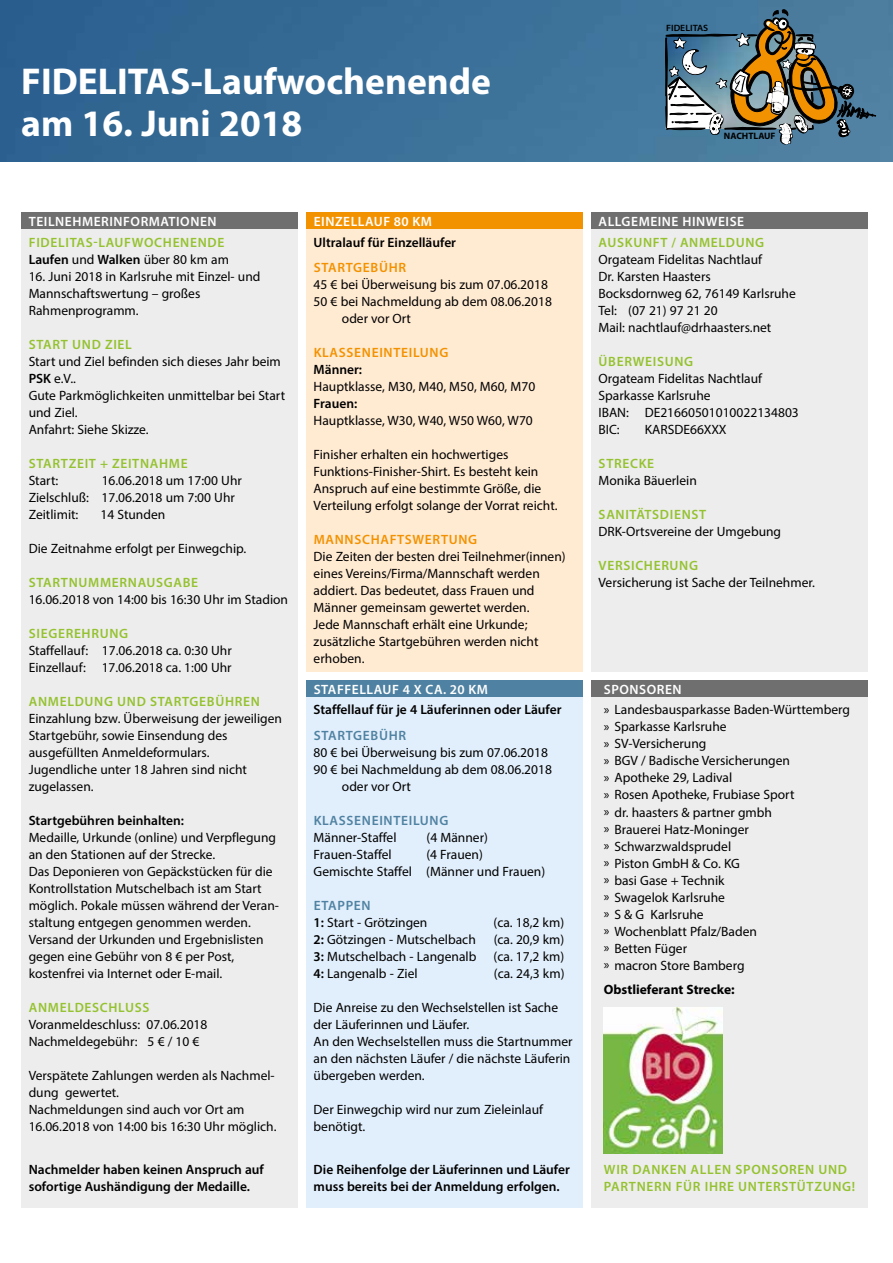
<style>
.page{position:relative;width:893px;height:1263px;background:#fff}
.page>*{position:absolute;margin:0;border:0;box-sizing:border-box;transform-origin:0 0}
.t1{font:700 37.5px/42.5px "Myriad Pro";color:#fff}
.t2{font:13.5px/17px "Myriad Pro";color:#000}
.t3{font:600 13.5px/17px "Myriad Pro";letter-spacing:.05em;color:#95c230}
.t4{font:600 13.5px/17px "Myriad Pro";color:#000}
.t5{font:600 13.5px "Myriad Pro";letter-spacing:.04em;color:#fff}
.t6{font:600 13.5px "Myriad Pro";letter-spacing:.05em;color:#f39200}
.t7{font:600 13.5px "Myriad Pro";letter-spacing:.05em;color:#4f82a2}
.t8{font:700 13.5px "Myriad Pro";color:#000}
.t9{font:700 9.3px "Myriad Pro";color:#000}
.t10{font:600 9.15px "Myriad Pro";color:#000;scale:1.06 1}
.s1{color:#000}
.s2{font-weight:400;color:#000}
.s3{font-weight:600}
.s4{font-weight:600;color:#4f82a2}
</style>
<div class="page">
<div style="left:306px;top:680px;width:277px;height:17px;background:#4f82a2"></div>
<div style="left:591px;top:680px;width:276px;height:17px;background:#706f6f"></div>
<div style="left:591px;top:213px;width:276px;height:17px;background:#706f6f"></div>
<div style="left:306px;top:213px;width:277px;height:17px;background:#f39200"></div>
<div style="left:21px;top:213px;width:277px;height:17px;background:#706f6f"></div>
<img style="left:0;top:0;width:893px;height:162px">
<svg style="left:665px;top:9px;width:211px;height:135px;background:#677b7f"></svg>
<div style="left:21px;top:230px;width:277px;height:978px;background:#ededed"></div>
<div style="left:306px;top:230px;width:277px;height:442px;background:#ffead2"></div>
<div style="left:306px;top:697px;width:277px;height:511px;background:#e1eefb"></div>
<div style="left:591px;top:230px;width:276px;height:442px;background:#ededed"></div>
<div style="left:591px;top:697px;width:276px;height:511px;background:#ededed"></div>
<img style="left:604px;top:1008px;width:119px;height:146px">
<h1 class="t1" style="left:21px;top:58px;width:471px">FIDELITAS-Laufwochenende am 16. Juni 2018</h1>
<p class="t10" style="left:666px;top:22px;width:41px">FIDELITAS</p>
<p class="t9" style="left:724px;top:130px;width:53px">NACHTLAUF</p>
<p class="t5" style="left:29px;top:213px;width:189px">TEILNEHMERINFORMATIONEN</p>
<p class="t3" style="left:29px;top:233px;width:202px">FIDELITAS-LAUFWOCHENENDE<br><span class="s1">Laufen</span> <span class="s2">und</span> <span class="s1">Walken</span> <span class="s2">über 80 km am</span></p>
<p class="t2" style="left:29px;top:267px;width:233px">16. Juni 2018 in Karlsruhe mit Einzel- und<br>Mannschaftswertung – großes<br>Rahmenprogramm.</p>
<p class="t3" style="left:29px;top:335px;width:105px">START UND ZIEL</p>
<p class="t2" style="left:29px;top:352px;width:258px">Start und Ziel befinden sich dieses Jahr beim<br><span class="s3">PSK</span> e.V..<br>Gute Parkmöglichkeiten unmittelbar bei Start und Ziel.<br>Anfahrt: Siehe Skizze.</p>
<p class="t3" style="left:29px;top:454px;width:160px">STARTZEIT + ZEITNAHME</p>
<p class="t2" style="left:29px;top:472px;width:31px">Start:</p>
<p class="t2" style="left:29px;top:472px;width:215px;text-indent:73px">16.06.2018 um 17:00 Uhr<br>Zielschluß: 17.06.2018 um 7:00 Uhr<br>Zeitlimit:</p>
<p class="t2" style="left:100px;top:506px;width:66px">14 Stunden</p>
<p class="t2" style="left:29px;top:540px;width:219px">Die Zeitnahme erfolgt per Einwegchip.</p>
<p class="t3" style="left:29px;top:573px;width:171px">STARTNUMMERNAUSGABE</p>
<p class="t2" style="left:29px;top:591px;width:261px">16.06.2018 von 14:00 bis 16:30 Uhr im Stadion</p>
<p class="t3" style="left:29px;top:624px;width:101px">SIEGEREHRUNG</p>
<p class="t2" style="left:29px;top:642px;width:205px">Staffellauf: 17.06.2018 ca. 0:30 Uhr<br>Einzellauf: 17.06.2018 ca. 1:00 Uhr</p>
<p class="t3" style="left:29px;top:692px;width:233px">ANMELDUNG UND STARTGEBÜHREN</p>
<p class="t2" style="left:29px;top:710px;width:255px">Einzahlung bzw. Überweisung der jeweiligen Startgebühr, sowie Einsendung des ausgefüllten Anmeldeformulars.<br>Jugendliche unter 18 Jahren sind nicht zugelassen.</p>
<p class="t4" style="left:29px;top:812px;width:157px">Startgebühren beinhalten:</p>
<p class="t2" style="left:29px;top:829px;width:252px">Medaille, Urkunde (online) und Verpflegung an den Stationen auf der Strecke.<br>Das Deponieren von Gepäckstücken für die Kontrollstation Mutschelbach ist am Start möglich. Pokale müssen während der Veran&shy;staltung entgegen genommen werden.<br>Versand der Urkunden und Ergebnislisten gegen eine Gebühr von 8 € per Post, kostenfrei via Internet oder E-mail.</p>
<p class="t3" style="left:29px;top:999px;width:122px">ANMELDESCHLUSS</p>
<p class="t2" style="left:29px;top:1016px;width:180px">Voranmeldeschluss: 07.06.2018<br>Nachmeldegebühr: 5 € / 10 €</p>
<p class="t2" style="left:29px;top:1067px;width:249px">Verspätete Zahlungen werden als Nachmel&shy;dung gewertet.<br>Nachmeldungen sind auch vor Ort am 16.06.2018 von 14:00 bis 16:30 Uhr möglich.</p>
<p class="t4" style="left:29px;top:1160px;width:237px">Nachmelder haben keinen Anspruch auf sofortige Aushändigung der Medaille.</p>
<p class="t5" style="left:314px;top:213px;width:120px">EINZELLAUF 80 KM</p>
<p class="t4" style="left:314px;top:233px;width:144px">Ultralauf für Einzelläufer</p>
<p class="t6" style="left:314px;top:259px;width:94px">STARTGEBÜHR</p>
<p class="t2" style="left:314px;top:276px;width:236px">45 € bei Überweisung bis zum 07.06.2018</p>
<p class="t2" style="left:314px;top:293px;width:240px">50 € bei Nachmeldung ab dem 08.06.2018</p>
<p class="t2" style="left:342px;top:310px;width:71px">oder vor Ort</p>
<p class="t6" style="left:314px;top:344px;width:136px">KLASSENEINTEILUNG</p>
<p class="t4" style="left:314px;top:361px;width:50px">Männer:</p>
<p class="t2" style="left:314px;top:378px;width:223px">Hauptklasse, M30, M40, M50, M60, M70</p>
<p class="t4" style="left:314px;top:395px;width:45px">Frauen:</p>
<p class="t2" style="left:314px;top:412px;width:221px">Hauptklasse, W30, W40, W50 W60, W70</p>
<p class="t2" style="left:314px;top:446px;width:245px">Finisher erhalten ein hochwertiges Funktions-Finisher-Shirt. Es besteht kein Anspruch auf eine bestimmte Größe, die Verteilung erfolgt solange der Vorrat reicht.</p>
<p class="t6" style="left:314px;top:531px;width:165px">MANNSCHAFTSWERTUNG</p>
<p class="t2" style="left:314px;top:548px;width:254px">Die Zeiten der besten drei Teilnehmer(innen) eines Vereins/Firma/Mannschaft werden addiert. Das bedeutet, dass Frauen und Männer gemeinsam gewertet werden.<br>Jede Mannschaft erhält eine Urkunde; zusätzliche Startgebühren werden nicht erhoben.</p>
<p class="t5" style="left:314px;top:680px;width:176px">STAFFELLAUF 4 X CA. 20 KM</p>
<p class="t4" style="left:314px;top:701px;width:249px">Staffellauf für je 4 Läuferinnen oder Läufer</p>
<p class="t7" style="left:314px;top:727px;width:94px">STARTGEBÜHR</p>
<p class="t2" style="left:314px;top:744px;width:236px">80 € bei Überweisung bis zum 07.06.2018</p>
<p class="t2" style="left:314px;top:761px;width:240px">90 € bei Nachmeldung ab dem 08.06.2018</p>
<p class="t2" style="left:342px;top:778px;width:71px">oder vor Ort</p>
<p class="t7" style="left:314px;top:812px;width:136px">KLASSENEINTEILUNG</p>
<p class="t2" style="left:314px;top:829px;width:84px">Männer-Staffel</p>
<p class="t2" style="left:427px;top:829px;width:63px">(4 Männer)</p>
<p class="t2" style="left:314px;top:846px;width:80px">Frauen-Staffel</p>
<p class="t2" style="left:314px;top:846px;width:233px;text-indent:113px">(4 Frauen)<br>Gemischte Staffel (Männer und Frauen)</p>
<p class="t2" style="left:314px;top:897px;width:115px"><span class="s4">ETAPPEN<br></span><span class="s3">1:</span> Start - Grötzingen</p>
<p class="t2" style="left:493px;top:914px;width:72px">(ca. 18,2 km)</p>
<p class="t2" style="left:314px;top:931px;width:164px"><span class="s3">2:</span> Götzingen - Mutschelbach</p>
<p class="t2" style="left:494px;top:931px;width:72px">(ca. 20,9 km)</p>
<p class="t2" style="left:314px;top:948px;width:164px"><span class="s3">3:</span> Mutschelbach - Langenalb</p>
<p class="t2" style="left:494px;top:948px;width:72px">(ca. 17,2 km)</p>
<p class="t2" style="left:314px;top:965px;width:106px"><span class="s3">4:</span> Langenalb - Ziel</p>
<p class="t2" style="left:494px;top:965px;width:72px">(ca. 24,3 km)</p>
<p class="t2" style="left:314px;top:999px;width:260px">Die Anreise zu den Wechselstellen ist Sache der Läuferinnen und Läufer.<br>An den Wechselstellen muss die Startnummer an den nächsten Läufer / die nächste Läuferin übergeben werden.</p>
<p class="t2" style="left:314px;top:1101px;width:231px">Der Einwegchip wird nur zum Zieleinlauf benötigt.</p>
<p class="t4" style="left:314px;top:1160px;width:258px">Die Reihenfolge der Läuferinnen und Läufer muss bereits bei der Anmeldung erfolgen.</p>
<p class="t5" style="left:599px;top:213px;width:147px">ALLGEMEINE HINWEISE</p>
<p class="t3" style="left:599px;top:233px;width:167px">AUSKUNFT / ANMELDUNG</p>
<p class="t2" style="left:598px;top:250px;width:199px">Orgateam Fidelitas Nachtlauf<br>Dr. Karsten Haasters<br>Bocksdornweg 62, 76149 Karlsruhe<br>Tel: (07 21) 97 21 20<br>Mail: nachtlauf@drhaasters.net</p>
<p class="t3" style="left:599px;top:352px;width:96px">ÜBERWEISUNG</p>
<p class="t2" style="left:598px;top:369px;width:202px">Orgateam Fidelitas Nachtlauf<br>Sparkasse Karlsruhe<br>IBAN: DE21660501010022134803<br>BIC:</p>
<p class="t2" style="left:645px;top:421px;width:83px">KARSDE66XXX</p>
<p class="t3" style="left:599px;top:454px;width:57px">STRECKE</p>
<p class="t2" style="left:598px;top:472px;width:100px">Monika Bäuerlein</p>
<p class="t3" style="left:599px;top:505px;width:109px">SANITÄTSDIENST</p>
<p class="t2" style="left:598px;top:523px;width:184px">DRK-Ortsvereine der Umgebung</p>
<p class="t3" style="left:599px;top:556px;width:101px">VERSICHERUNG</p>
<p class="t2" style="left:598px;top:574px;width:218px">Versicherung ist Sache der Teilnehmer.</p>
<p class="t5" style="left:604px;top:680px;width:79px">SPONSOREN</p>
<p class="t2" style="left:604px;top:701px;width:248px">» Landesbausparkasse Baden-Württemberg » Sparkasse Karlsruhe<br>» SV-Versicherung<br>» BGV / Badische Versicherungen<br>» Apotheke 29, Ladival</p>
<p class="t2" style="left:604px;top:786px;width:192px">» Rosen Apotheke, Frubiase Sport » dr. haasters &amp; partner gmbh<br>» Brauerei Hatz-Moninger<br>» Schwarzwaldsprudel<br>» Piston GmbH &amp; Co. KG<br>» basi Gase + Technik<br>» Swagelok Karlsruhe<br>» S &amp; G Karlsruhe<br>» Wochenblatt Pfalz/Baden<br>» Betten Füger<br>» macron Store Bamberg</p>
<p class="t8" style="left:604px;top:981px;width:132px">Obstlieferant Strecke:</p>
<p class="t3" style="left:604px;top:1160px;width:253px">WIR DANKEN ALLEN SPONSOREN UND<br>PARTNERN FÜR IHRE UNTERSTÜTZUNG!</p>
</div>
